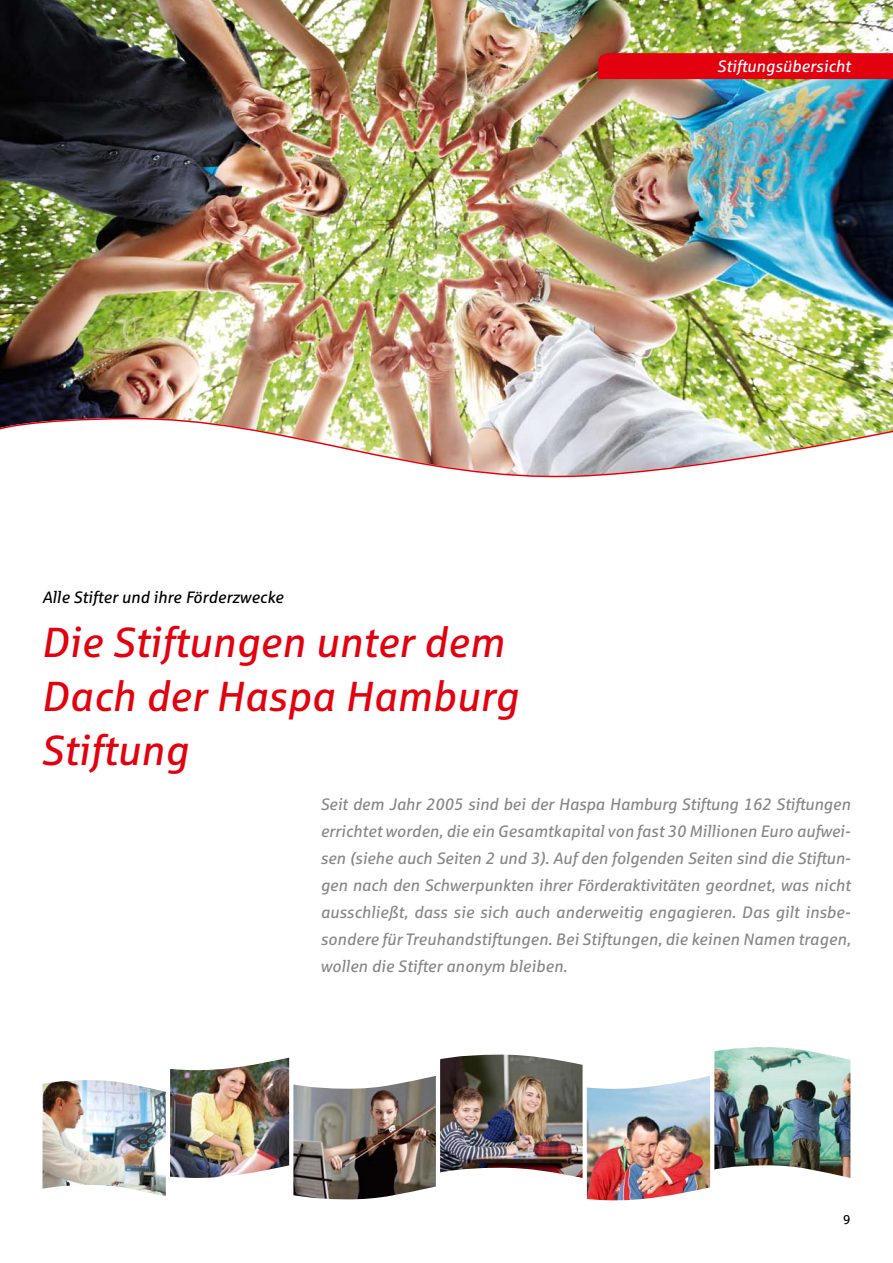
<style>
.page{position:relative;width:893px;height:1263px;background:#fff}
.page>*{position:absolute;margin:0;border:0;box-sizing:border-box;transform-origin:0 0}
.t1{font:italic 42px/54px "Sparkasse Rg";color:#e3000f}
.t2{font:italic 16.5px/27px "Sparkasse Rg";color:#878786;text-align:justify}
.t3{font:italic 16.5px "Sparkasse Rg";color:#000}
.t4{font:italic 16.5px "Sparkasse Rg";color:#fff}
.t5{font:12.75px "Sparkasse Rg";color:#000}
</style>
<div class="page">
<img style="left:0;top:0;width:893px;height:417px">
<div style="left:598px;top:53px;width:295px;height:26px;background:#e3000f"></div>
<img style="left:0;top:417px;width:893px;height:61px">
<img style="left:714px;top:1047px;width:136px;height:131px">
<img style="left:43px;top:1080px;width:123px;height:116px">
<img style="left:170px;top:1057px;width:119px;height:121px">
<img style="left:440px;top:1054px;width:143px;height:124px">
<img style="left:587px;top:1076px;width:123px;height:125px">
<img style="left:293px;top:1076px;width:143px;height:123px">
<p class="t4" style="left:717px;top:56px;width:135px">Stiftungsübersicht</p>
<p class="t3" style="left:43px;top:587px;width:243px">Alle Stifter und ihre Förderzwecke</p>
<h1 class="t1" style="left:41px;top:614px;width:479px">Die Stiftungen unter dem<br>Dach der Haspa Hamburg<br>Stiftung</h1>
<p class="t2" style="left:320px;top:790px;width:532px">Seit dem Jahr 2005 sind bei der Haspa Hamburg Stiftung 162 Stiftungen errichtet worden, die ein Gesamtkapital von fast 30 Millionen Euro aufwei&shy;sen (siehe auch Seiten 2 und 3). Auf den folgenden Seiten sind die Stiftun&shy;gen nach den Schwerpunkten ihrer Förderaktivitäten geordnet, was nicht ausschließt, dass sie sich auch anderweitig engagieren. Das gilt insbe&shy;sondere für Treuhandstiftungen. Bei Stiftungen, die keinen Namen tragen, wollen die Stifter anonym bleiben.</p>
<p class="t5" style="left:843px;top:1212px;width:9px">9</p>
</div>
